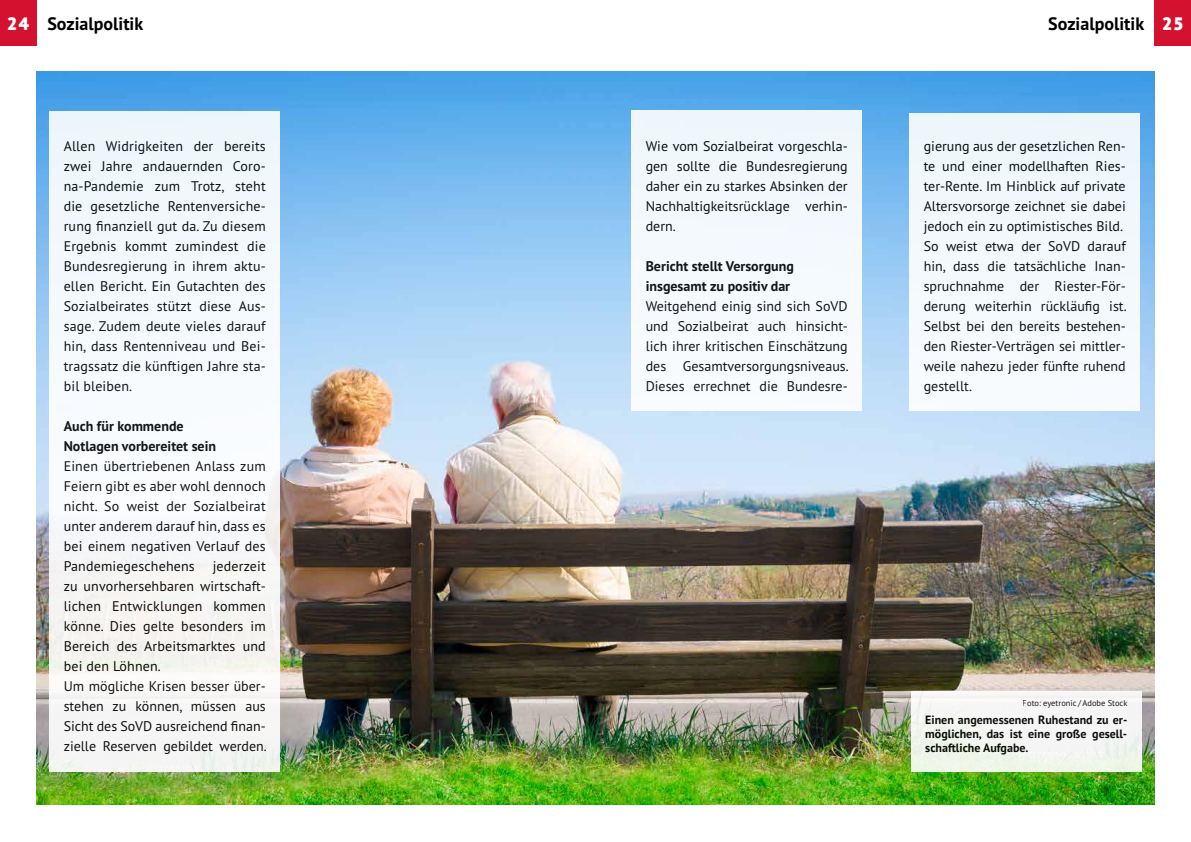
<style>
.page{position:relative;width:1191px;height:842px;background:#fff}
.page>*{position:absolute;margin:0;border:0;box-sizing:border-box;transform-origin:0 0}
.t1{font:700 18px "PT Sans Pro";color:#000}
.t2{font:14px/20px "PT Sans Pro";color:#000;text-align:justify}
.t3{font:700 14px/20px "PT Sans Pro";color:#000}
.t4{font:700 12px/14.4px "PT Sans Pro";color:#000;text-align:justify}
.t5{font:8.5px "PT Sans Pro";color:#000}
.s1{font-weight:900;color:#fff}
</style>
<div class="page">
<div style="left:0;top:0;width:36px;height:45px;background:#d51130"></div>
<div style="left:1155px;top:0;width:36px;height:45px;background:#d51130"></div>
<img style="left:36px;top:71px;width:1118px;height:733px">
<div style="left:50px;top:111px;width:230px;height:660px;background:linear-gradient(to right,#f5f7fa,#f5f8fa)"></div>
<div style="left:631px;top:111px;width:231px;height:300px;background:#f4f9fd"></div>
<div style="left:909px;top:113px;width:231px;height:298px;background:#f3f9fd"></div>
<div style="left:911px;top:692px;width:230px;height:80px;background:linear-gradient(to right,#f3f6ee,#f4f5f3)"></div>
<p class="t1" style="left:7px;top:11px;width:138px"><span class="s1">24</span> Sozialpolitik</p>
<p class="t1" style="left:1048px;top:11px;width:137px">Sozialpolitik <span class="s1">25</span></p>
<p class="t2" style="left:64px;top:136px;width:203px">Allen Widrigkeiten der bereits zwei Jahre andauernden Coro&shy;na-Pandemie zum Trotz, steht die gesetzliche Rentenversiche&shy;rung finanziell gut da. Zu diesem Ergebnis kommt zumindest die Bundesregierung in ihrem aktu&shy;ellen Bericht. Ein Gutachten des Sozialbeirates stützt diese Aus&shy;sage. Zudem deute vieles darauf hin, dass Rentenniveau und Bei&shy;tragssatz die künftigen Jahre sta&shy;bil bleiben.</p>
<p class="t3" style="left:64px;top:416px;width:154px">Auch für kommende<br>Notlagen vorbereitet sein</p>
<p class="t2" style="left:64px;top:456px;width:203px">Einen übertriebenen Anlass zum Feiern gibt es aber wohl dennoch nicht. So weist der Sozialbeirat unter anderem darauf hin, dass es bei einem negativen Verlauf des Pandemiegeschehens</p>
<p class="t2" style="left:64px;top:556px;width:205px;text-align:left;text-indent:149px">jederzeit zu unvorhersehbaren wirtschaft&shy;lichen Entwicklungen kommen könne. Dies gelte besonders im<br>Bereich des Arbeitsmarktes und bei den Löhnen.<br>Um mögliche Krisen besser über&shy;stehen zu können, müssen aus<br>Sicht des SoVD ausreichend finan&shy;zielle Reserven gebildet werden.</p>
<p class="t2" style="left:645px;top:136px;width:203px">Wie vom Sozialbeirat vorgeschla&shy;gen sollte die Bundesregierung daher ein zu starkes Absinken der Nachhaltigkeitsrücklage verhin&shy;dern.</p>
<p class="t3" style="left:645px;top:256px;width:150px">Bericht stellt Versorgung insgesamt zu positiv dar</p>
<p class="t2" style="left:645px;top:296px;width:205px">Weitgehend einig sind sich SoVD und Sozialbeirat auch hinsicht&shy;lich ihrer kritischen Einschätzung des Gesamtversorgungsniveaus.<br>Dieses errechnet die Bundesre-</p>
<p class="t2" style="left:923px;top:136px;width:205px;text-align:left">gierung aus der gesetzlichen Ren&shy;te und einer modellhaften Ries&shy;ter-Rente. Im Hinblick auf private<br>Altersvorsorge zeichnet sie dabei jedoch ein zu optimistisches Bild.<br>So weist etwa der SoVD darauf hin, dass die tatsächliche Inan&shy;spruchnahme der Riester-För&shy;derung weiterhin rückläufig ist.<br>Selbst bei den bereits bestehen&shy;den Riester-Verträgen sei mittler&shy;weile nahezu jeder fünfte ruhend gestellt.</p>
<p class="t5" style="left:1022px;top:697px;width:106px">Foto: eyetronic / Adobe Stock</p>
<p class="t4" style="left:925px;top:712px;width:203px">Einen angemessenen Ruhestand zu er&shy;möglichen, das ist eine große gesell&shy;schaftliche Aufgabe.</p>
</div>
